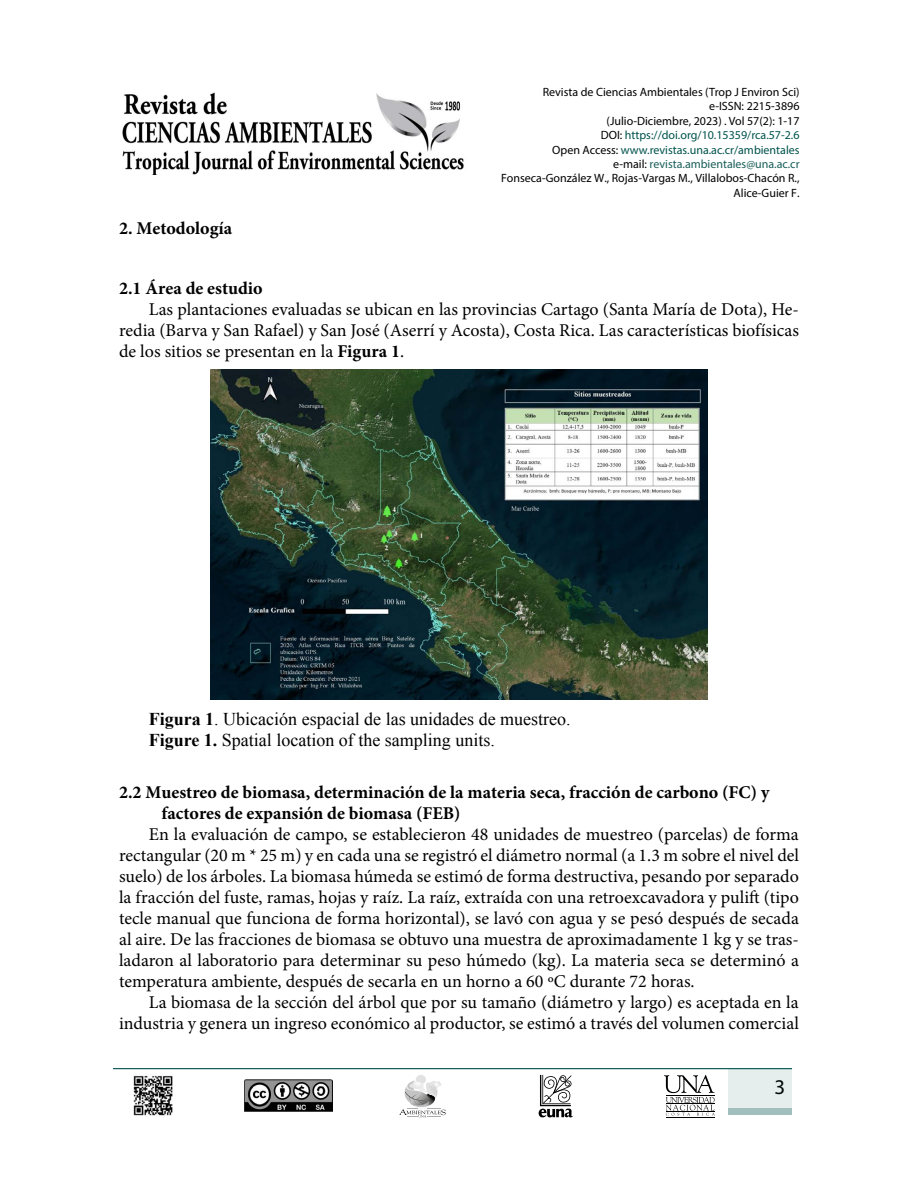
<style>
.page{position:relative;width:918px;height:1188px;background:#fff}
.page>*{position:absolute;margin:0;border:0;box-sizing:border-box;transform-origin:0 0}
.t1{font:21px "Myriad Pro";color:#000}
.t2{font:18px/21px "Minion Pro";color:#000;text-align:justify}
.t3{font:700 18px/21.6px "Minion Pro";color:#000}
.t4{font:18px/21px "Times New Roman";color:#000}
.t5{font:12px/14.4px "Myriad Pro";color:#000;text-align:right}
.s1{color:#00534d}
.s2{color:#195f5a}
.s3{font-weight:700}
</style>
<div class="page">
<svg style="left:539px;top:1075px;width:34px;height:42px"></svg>
<div style="left:416px;top:1075px;width:10px;height:9px;background:#e2e2e2;border-radius:50%"></div>
<svg style="left:399px;top:1081px;width:47px;height:36px"></svg>
<hr style="left:666px;top:1117px;width:48px;height:1px;background:#000">
<svg style="left:664px;top:1075px;width:51px;height:41px"></svg>
<hr style="left:113px;top:1068px;width:679px;height:1px;background:#00534d">
<div style="left:729px;top:1068px;width:63px;height:46px;background:#e6eeed"></div>
<div style="left:729px;top:1108px;width:63px;height:6px;background:#a1bfbd"></div>
<img style="left:244px;top:1080px;width:89px;height:31px">
<img style="left:122px;top:92px;width:342px;height:83px">
<img style="left:133px;top:1075px;width:40px;height:41px">
<img style="left:210px;top:369px;width:498px;height:331px">
<p class="t3" style="left:119px;top:217px;width:115px">2. Metodología</p>
<p class="t5" style="left:501px;top:85px;width:300px">Revista de Ciencias Ambientales (Trop J Environ Sci)<br>e-ISSN: 2215-3896<br>(Julio-Diciembre, 2023) . Vol 57(2): 1-17<br>DOI: <span class="s1">https://doi.org/10.15359/rca.57-2.6<br></span>Open Access: <span class="s1">www.revistas.una.ac.cr/ambientales<br></span>e-mail: <span class="s2">revista.ambientales@una.ac.cr<br></span>Fonseca-González W., Rojas-Vargas M., Villalobos-Chacón R., Alice-Guier F.</p>
<p class="t3" style="left:119px;top:277px;width:145px">2.1 Área de estudio</p>
<p class="t2" style="left:119px;top:299px;width:681px;text-indent:30px">Las plantaciones evaluadas se ubican en las provincias Cartago (Santa María de Dota), He&shy;redia (Barva y San Rafael) y San José (Aserrí y Acosta), Costa Rica. Las características biofísicas de los sitios se presentan en la <span class="s3">Figura 1</span>.</p>
<p class="t4" style="left:149px;top:708px;width:423px"><span class="s3">Figura 1</span>. Ubicación espacial de las unidades de muestreo.<br><span class="s3">Figure 1.</span> Spatial location of the sampling units.</p>
<p class="t3" style="left:162px;top:781px;width:609px;text-indent:-43px">2.2 Muestreo de biomasa, determinación de la materia seca, fracción de carbono (FC) y factores de expansión de biomasa (FEB)</p>
<p class="t2" style="left:119px;top:824px;width:681px;text-indent:30px">En la evaluación de campo, se establecieron 48 unidades de muestreo (parcelas) de forma rectangular (20 m * 25 m) y en cada una se registró el diámetro normal (a 1.3 m sobre el nivel del suelo) de los árboles. La biomasa húmeda se estimó de forma destructiva, pesando por separado la fracción del fuste, ramas, hojas y raíz. La raíz, extraída con una retroexcavadora y pulift (tipo tecle manual que funciona de forma horizontal), se lavó con agua y se pesó después de secada al aire. De las fracciones de biomasa se obtuvo una muestra de aproximadamente 1 kg y se tras&shy;ladaron al laboratorio para determinar su peso húmedo (kg). La materia seca se determinó a temperatura ambiente, después de secarla en un horno a 60 ºC durante 72 horas.</p>
<p class="t2" style="left:119px;top:992px;width:681px;text-align:right">La biomasa de la sección del árbol que por su tamaño (diámetro y largo) es aceptada en la industria y genera un ingreso económico al productor, se estimó a través del volumen comercial</p>
<p class="t1" style="left:774px;top:1074px;width:12px">3</p>
</div>
